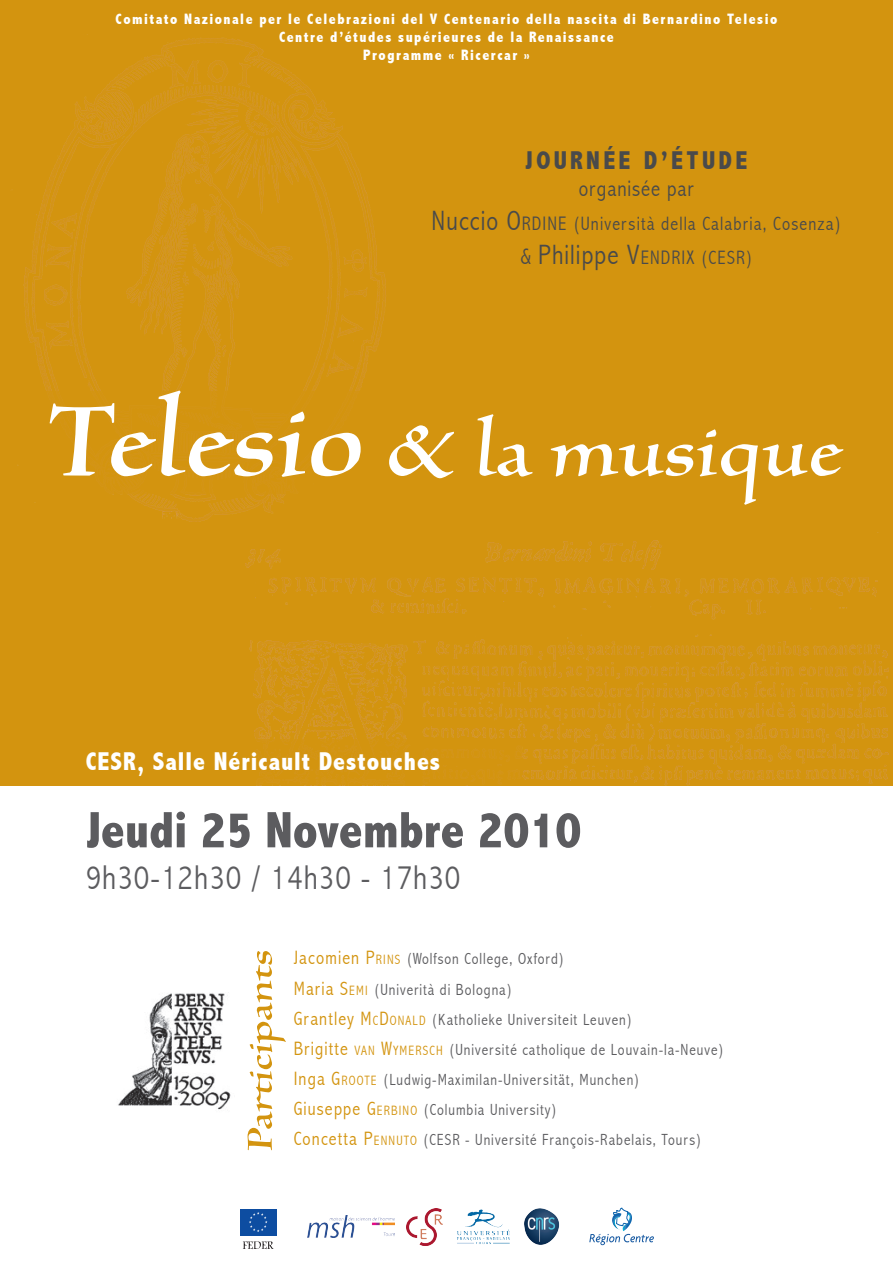
<style>
.page{position:relative;width:893px;height:1263px;background:#fff}
.page>*{position:absolute;margin:0;border:0;box-sizing:border-box;transform-origin:0 0}
.t1{font:800 condensed 51.6px "Abadi";color:#5c5c5f}
.t2{font:300 condensed 34.5px "Abadi";letter-spacing:.03em;color:#5c5c5f}
.t3{font:300 condensed 27.9px "Abadi";letter-spacing:.04em;color:#494a4b}
.t4{font:800 condensed 25.8px "Abadi";letter-spacing:.04em;color:#fff}
.t5{font:800 condensed 25.8px "Abadi";letter-spacing:.13em;color:#494a4b}
.t6{font:300 condensed 22.65px "Abadi";letter-spacing:.04em;color:#494a4b}
.t7{font:300 condensed 19.35px "Abadi";letter-spacing:.06em;color:#494a4b}
.t8{font:300 condensed 16.2px/30.2px "Abadi";letter-spacing:.06em;color:#5c5c5f}
.t9{font:800 condensed 15px/18.1px "Abadi";letter-spacing:.1em;color:#fff;text-align:center}
.s1{font-size:27.9px}
.s2{font-size:19.65px}
.s3{font-size:22.65px}
.s4{font-style:inherit}
.s5{font-size:19.35px}
.s6{font-size:19.35px;color:#d3940f}
.s7{font-size:13.5px;color:#d3940f}
</style>
<div class="page">
<div style="left:0;top:0;width:893px;height:786px;background:#d3940f"></div>
<img style="left:189px;top:521px;width:700px;height:265px">
<img style="left:17px;top:37px;width:369px;height:484px">
<div style="left:60px;top:739px;width:461px;height:46px;background:#d3940f"></div>
<div style="left:38px;top:391px;width:343px;height:102px;background:#d3940f"></div>
<svg style="left:589px;top:1208px;width:65px;height:37px"></svg>
<svg style="left:240px;top:1235px;width:37px;height:1px"></svg>
<div style="left:240px;top:1209px;width:37px;height:26px;background:#0d4da1"></div>
<svg style="left:249px;top:1212px;width:18px;height:20px"></svg>
<svg style="left:243px;top:1241px;width:31px;height:8px"></svg>
<img style="left:524px;top:1208px;width:35px;height:37px">
<img style="left:457px;top:1209px;width:53px;height:35px">
<img style="left:307px;top:1216px;width:87px;height:21px">
<img style="left:406px;top:1208px;width:36px;height:37px">
<svg style="left:50px;top:391px;width:793px;height:114px"></svg>
<svg style="left:248px;top:951px;width:38px;height:199px"></svg>
<img style="left:118px;top:993px;width:113px;height:117px">
<p class="t9" style="left:116px;top:10px;width:663px">Comitato Nazionale per le Celebrazioni del V Centenario della nascita di Bernardino Telesio<br>Centre d’études supérieures de la Renaissance<br>Programme « Ricercar »</p>
<h3 class="t5" style="left:525px;top:146px;width:224px">JOURNÉE D’ÉTUDE</h3>
<h3 class="t6" style="left:579px;top:176px;width:116px">organisée par</h3>
<p class="t7" style="left:432px;top:212px;width:411px"><span class="s1">Nuccio</span> <span class="s1">O</span><span class="s2">RDINE</span> (Università della Calabria, Cosenza)</p>
<h3 class="t3" style="left:520px;top:238px;width:233px"><span class="s3">&amp;</span> Philippe <span class="s4">V</span><span class="s2">ENDRIX</span> <span class="s5">(CESR)</span></h3>
<h3 class="t4" style="left:86px;top:746px;width:356px">CESR, Salle Néricault Destouches</h3>
<h1 class="t1" style="left:86px;top:800px;width:497px">Jeudi 25 Novembre 2010</h1>
<h2 class="t2" style="left:86px;top:857px;width:376px">9h30-12h30 / 14h30 - 17h30</h2>
<p class="t8" style="left:294px;top:944px;width:431px"><span class="s6">Jacomien</span> <span class="s6">P</span><span class="s7">RINS</span> (Wolfson College, Oxford)<br><span class="s6">Maria</span> <span class="s6">S</span><span class="s7">EMI</span> (Univerità di Bologna)<br><span class="s6">Grantley</span> <span class="s6">M</span><span class="s7">C</span><span class="s6">D</span><span class="s7">ONALD</span> (Katholieke Universiteit Leuven)<br><span class="s6">Brigitte</span> <span class="s7">VAN</span> <span class="s6">W</span><span class="s7">YMERSCH</span> (Université catholique de Louvain-la-Neuve)<br><span class="s6">Inga</span> <span class="s6">G</span><span class="s7">ROOTE</span> (Ludwig-Maximilan-Universität, Munchen)<br><span class="s6">Giuseppe</span> <span class="s6">G</span><span class="s7">ERBINO</span> (Columbia University)<br><span class="s6">Concetta</span> <span class="s6">P</span><span class="s7">ENNUTO</span> (CESR - Université François-Rabelais, Tours)</p>
</div>
